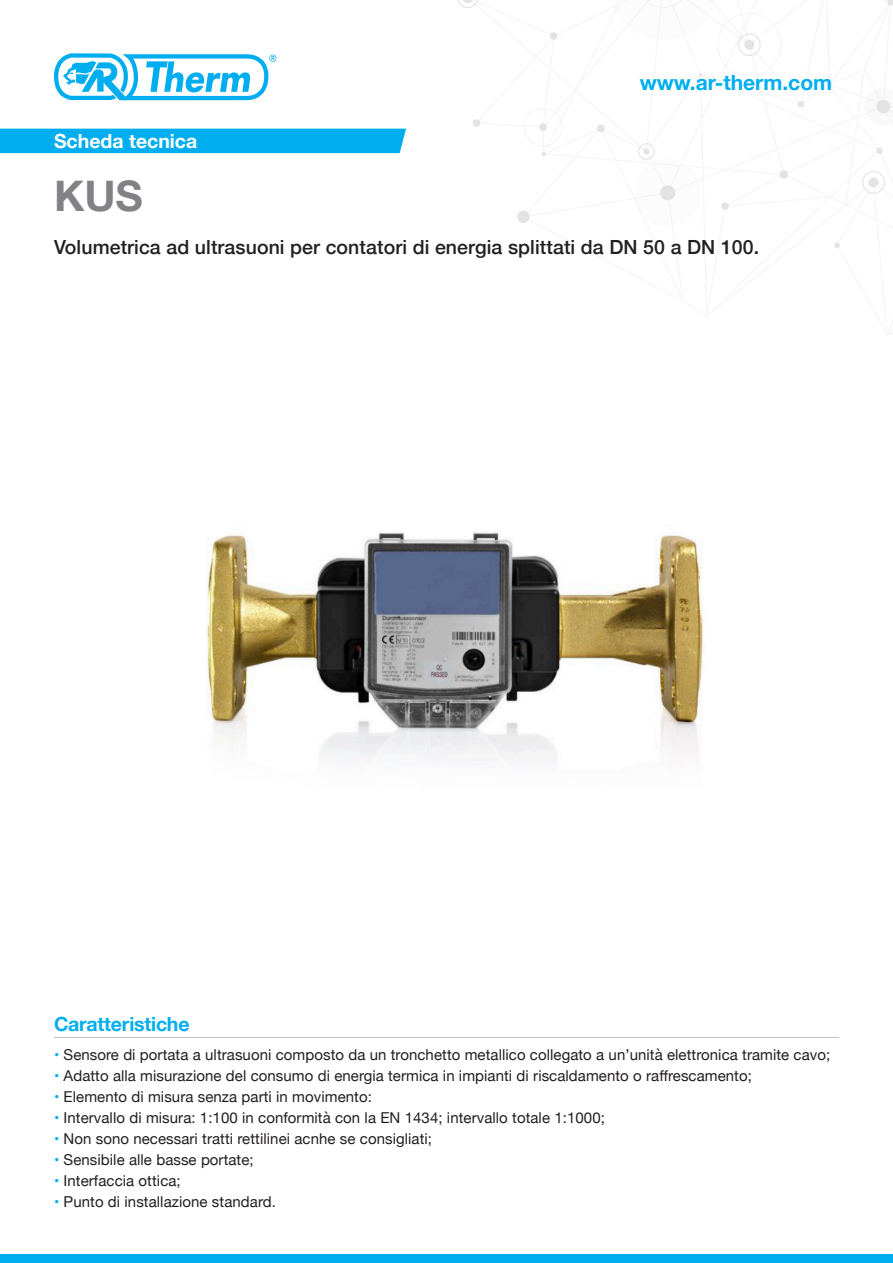
<style>
.page{position:relative;width:893px;height:1263px;background:#fff}
.page>*{position:absolute;margin:0;border:0;box-sizing:border-box;transform-origin:0 0}
.t1{font:700 42.15px "Helvetica Neue";color:#808285}
.t2{font:700 21px "Helvetica Neue";color:#00aeef}
.t3{font:500 19.5px "Helvetica Neue";letter-spacing:.005em;color:#231f20}
.t4{font:700 19.5px "Helvetica Neue";letter-spacing:-.01em;color:#00aeef}
.t5{font:700 19.5px "Helvetica Neue";color:#fff}
.t6{font:15px "Helvetica Neue";letter-spacing:.005em;color:#231f20}
.s1{color:#00aeef}
</style>
<div class="page">
<svg style="left:457px;top:0;width:436px;height:248px"></svg>
<svg style="left:54px;top:53px;width:222px;height:48px"></svg>
<div style="left:0;top:1254px;width:893px;height:9px;background:#00aeef"></div>
<div style="left:0;top:129px;width:406px;height:24px;background:#00aeef"></div>
<img style="left:206px;top:532px;width:497px;height:229px">
<hr style="left:54px;top:1037px;width:785px;height:1px;background:#bcbdc0">
<p class="t5" style="left:54px;top:125px;width:145px">Scheda tecnica</p>
<h2 class="t2" style="left:640px;top:66px;width:194px">www.ar-therm.com</h2>
<p class="t1" style="left:54px;top:163px;width:90px">KUS</p>
<p class="t3" style="left:54px;top:231px;width:707px">Volumetrica ad ultrasuoni per contatori di energia splittati da DN 50 a DN 100.</p>
<p class="t4" style="left:54px;top:1009px;width:137px">Caratteristiche</p>
<p class="t6" style="left:54px;top:1043px;width:778px"><span class="s1">•</span> Sensore di portata a ultrasuoni composto da un tronchetto metallico collegato a un’unità elettronica tramite cavo;</p>
<p class="t6" style="left:54px;top:1064px;width:699px"><span class="s1">•</span> Adatto alla misurazione del consumo di energia termica in impianti di riscaldamento o raffrescamento;</p>
<p class="t6" style="left:54px;top:1085px;width:319px"><span class="s1">•</span> Elemento di misura senza parti in movimento:</p>
<p class="t6" style="left:54px;top:1106px;width:552px"><span class="s1">•</span> Intervallo di misura: 1:100 in conformità con la EN 1434; intervallo totale 1:1000;</p>
<p class="t6" style="left:54px;top:1127px;width:380px"><span class="s1">•</span> Non sono necessari tratti rettilinei acnhe se consigliati;</p>
<p class="t6" style="left:54px;top:1148px;width:201px"><span class="s1">•</span> Sensibile alle basse portate;</p>
<p class="t6" style="left:54px;top:1169px;width:128px"><span class="s1">•</span> Interfaccia ottica;</p>
<p class="t6" style="left:54px;top:1190px;width:223px"><span class="s1">•</span> Punto di installazione standard.</p>
</div>
